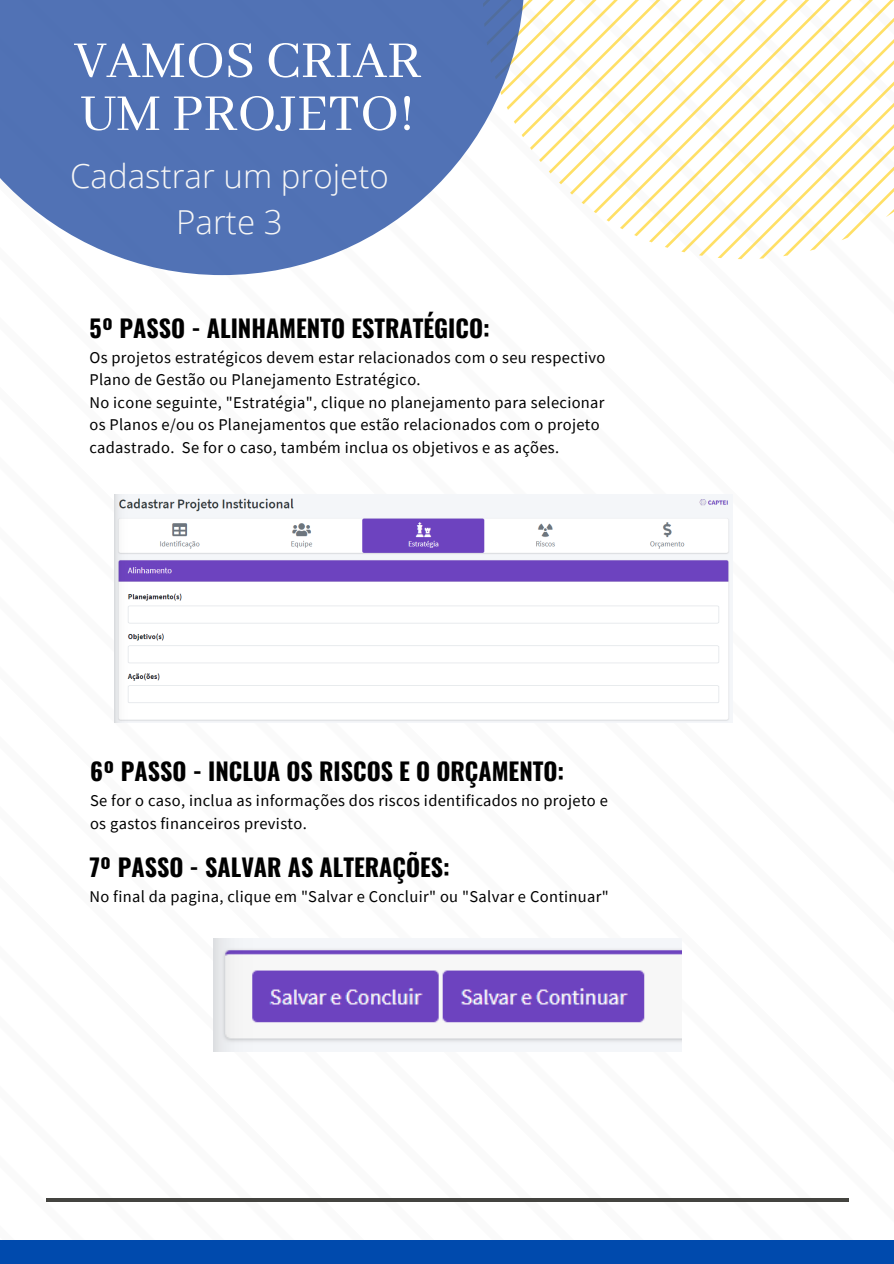
<style>
.page{position:relative;width:894px;height:1264px;background:#fff}
.page>*{position:absolute;margin:0;border:0;box-sizing:border-box;transform-origin:0 0}
.t1{font:57px/52.9px "Abhaya Libre";color:#fff}
.t2{font:300 33px "Open Sans";color:#f6f6f6}
.t3{font:700 24px "Oswald";color:#000}
.t4{font:16.5px/22.5px "Source Sans Pro";letter-spacing:.02em;color:#000}
</style>
<div class="page">
<svg style="left:524px;top:0;width:369px;height:259px"></svg>
<svg style="left:0;top:0;width:524px;height:275px;fill:#5172b5"></svg>
<img style="left:114px;top:494px;width:618px;height:228px">
<img style="left:213px;top:938px;width:468px;height:112px">
<hr style="left:46px;top:1198px;width:802px;height:3px;background:#444440">
<div style="left:0;top:1240px;width:893px;height:23px;background:#004aad"></div>
<p class="t1" style="left:74px;top:36px;width:348px">VAMOS CRIAR<br>UM PROJETO!</p>
<p class="t2" style="left:70px;top:152px;width:320px">Cadastrar um projeto</p>
<p class="t2" style="left:176px;top:199px;width:108px">Parte 3</p>
<p class="t3" style="left:89px;top:309px;width:402px">5º PASSO - ALINHAMENTO ESTRATÉGICO:</p>
<p class="t4" style="left:89px;top:346px;width:517px">Os projetos estratégicos devem estar relacionados com o seu respectivo<br>Plano de Gestão ou Planejamento Estratégico.</p>
<p class="t4" style="left:89px;top:391px;width:516px">No icone seguinte, "Estratégia", clique no planejamento para selecionar os Planos e/ou os Planejamentos que estão relacionados com o projeto cadastrado. Se for o caso, também inclua os objetivos e as ações.</p>
<p class="t3" style="left:90px;top:752px;width:475px">6º PASSO - INCLUA OS RISCOS E O ORÇAMENTO:</p>
<p class="t4" style="left:90px;top:789px;width:519px">Se for o caso, inclua as informações dos riscos identificados no projeto e os gastos financeiros previsto.</p>
<p class="t3" style="left:89px;top:848px;width:362px">7º PASSO - SALVAR AS ALTERAÇÕES:</p>
<p class="t4" style="left:89px;top:884px;width:520px">No final da pagina, clique em "Salvar e Concluir" ou "Salvar e Continuar"</p>
</div>
